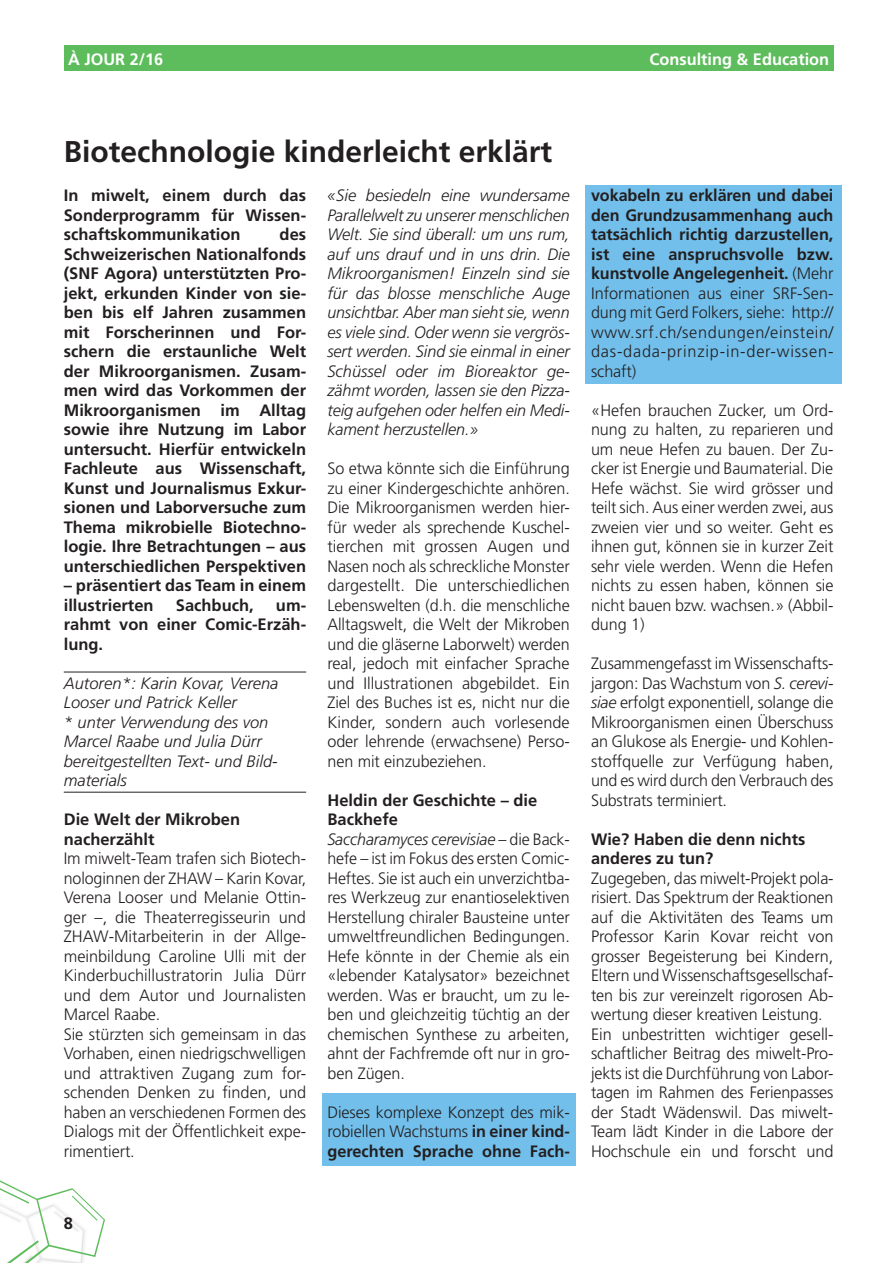
<style>
.page{position:relative;width:893px;height:1263px;background:#fff}
.page>*{position:absolute;margin:0;border:0;box-sizing:border-box;transform-origin:0 0}
.Titel{font:700 30px "Frutiger LT Std";color:#231f20}
.Grundschrift_Normal{font:300 16.5px/19.5px "Frutiger LT Std";letter-spacing:-.005em;color:#231f20;text-align:justify}
.Grundschrift_Fett_li{font:700 16.5px/19.5px "Frutiger LT Std";color:#231f20}
.Grundschrift_Normal-2{font:italic 300 16.5px/19.5px "Frutiger LT Std";letter-spacing:-.005em;color:#231f20;text-align:justify}
.Autor{font:italic 300 16.5px/19.5px "Frutiger LT Std";color:#231f20}
.Grundschrift_Normal-3{font:700 16.5px "Frutiger LT Std";color:#fff}
.s1{font-style:italic}
.s2{font-weight:700}
</style>
<div class="page">
<svg style="left:0;top:1180px;width:105px;height:83px"></svg>
<div style="left:585px;top:185px;width:256px;height:199px;background:#72bfeb"></div>
<div style="left:322px;top:1094px;width:254px;height:72px;background:#72bfeb"></div>
<hr style="left:64px;top:672px;width:242px;height:1px;background:#231f20">
<hr style="left:64px;top:792px;width:242px;height:1px;background:#231f20">
<div style="left:64px;top:45px;width:769px;height:26px;background:#5dbc5b"></div>
<p class="Grundschrift_Normal-3" style="left:68px;top:49px;width:97px">À JOUR 2/16</p>
<p class="Grundschrift_Normal-3" style="left:649px;top:49px;width:181px">Consulting &amp; Education</p>
<p class="Grundschrift_Normal-3" style="left:130px;top:49px;width:11px">1</p>
<p class="Grundschrift_Normal-3" style="left:793px;top:49px;width:38px">xxxx</p>
<p class="Titel" style="left:64px;top:134px;width:490px">Biotechnologie kinderleicht erklärt</p>
<p class="Grundschrift_Fett_li" style="left:64px;top:186px;width:244px;text-align:justify">In miwelt, einem durch das Sonderprogramm für Wissen&shy;schaftskommunikation</p>
<p class="Grundschrift_Fett_li" style="left:64px;top:225px;width:244px;text-align:justify;text-indent:216px">des Schweizerischen Nationalfonds (SNF Agora) unterstützten Pro&shy;jekt, erkunden Kinder von sie&shy;ben bis elf Jahren zusammen mit Forscherinnen und For&shy;schern die erstaunliche Welt der Mikroorganismen. Zusam&shy;men wird das Vorkommen der Mikroorganismen im Alltag sowie ihre Nutzung im Labor untersucht. Hierfür entwickeln Fachleute aus Wissenschaft, Kunst und Journalismus Exkur&shy;sionen und Laborversuche zum Thema mikrobielle Biotechno&shy;logie. Ihre Betrachtungen – aus unterschiedlichen Perspektiven</p>
<p class="Grundschrift_Fett_li" style="left:64px;top:576px;width:244px">– präsentiert das Team in einem illustrierten</p>
<p class="Grundschrift_Fett_li" style="left:176px;top:595px;width:79px">Sachbuch,</p>
<p class="Grundschrift_Fett_li" style="left:64px;top:595px;width:244px;text-align:justify;text-indent:212px">um&shy;rahmt von einer Comic-Erzäh&shy;lung.</p>
<p class="Autor" style="left:64px;top:673px;width:216px">Autoren*: Karin Kovar, Verena</p>
<p class="Autor" style="left:64px;top:693px;width:175px">Looser und Patrick Keller</p>
<p class="Autor" style="left:64px;top:712px;width:215px">* unter Verwendung des von<br>Marcel Raabe und Julia Dürr bereitgestellten Text- und Bild-</p>
<p class="Autor" style="left:64px;top:771px;width:65px">materials</p>
<p class="Grundschrift_Fett_li" style="left:64px;top:810px;width:178px">Die Welt der Mikroben nacherzählt</p>
<p class="Grundschrift_Normal" style="left:64px;top:849px;width:244px">Im miwelt-Team trafen sich Biotech&shy;nologinnen der ZHAW – Karin Kovar, Verena Looser und Melanie Ottin&shy;ger –, die Theaterregisseurin und ZHAW-Mitarbeiterin in der Allge&shy;meinbildung Caroline Ulli mit der Kinderbuchillustratorin Julia Dürr und dem Autor und Journalisten Marcel Raabe.</p>
<p class="Grundschrift_Normal" style="left:64px;top:1024px;width:244px">Sie stürzten sich gemeinsam in das Vorhaben, einen niedrigschwelligen und attraktiven Zugang zum for&shy;schenden Denken zu finden, und haben an verschiedenen Formen des Dialogs mit der Öffentlichkeit expe&shy;rimentiert.</p>
<p class="Grundschrift_Normal-2" style="left:327px;top:186px;width:244px">«Sie besiedeln eine wundersame Parallelwelt zu unserer menschlichen Welt. Sie sind überall: um uns rum, auf uns drauf und in uns drin. Die Mikroorganismen! Einzeln sind sie für das blosse menschliche Auge unsichtbar. Aber man sieht sie, wenn es viele sind. Oder wenn sie vergrös&shy;sert werden. Sind sie einmal in einer Schüssel oder im Bioreaktor ge&shy;zähmt worden, lassen sie den Pizza&shy;teig aufgehen oder helfen ein Medi&shy;kament herzustellen.»</p>
<p class="Grundschrift_Normal" style="left:327px;top:459px;width:244px">So etwa könnte sich die Einführung zu einer Kindergeschichte anhören.<br>Die Mikroorganismen werden hier&shy;für weder als sprechende Kuschel&shy;tierchen mit grossen Augen und Nasen noch als schreckliche Monster dargestellt. Die unterschiedlichen Lebenswelten (d.h. die menschliche Alltagswelt, die Welt der Mikroben und die gläserne Laborwelt) werden real, jedoch mit einfacher Sprache und Illustrationen abgebildet. Ein Ziel des Buches ist es, nicht nur die Kinder, sondern auch vorlesende oder lehrende (erwachsene) Perso&shy;nen mit einzubeziehen.</p>
<p class="Grundschrift_Fett_li" style="left:327px;top:790px;width:211px">Heldin der Geschichte – die<br>Backhefe</p>
<p class="Grundschrift_Normal" style="left:327px;top:829px;width:244px"><span class="s1">Saccharamyces cerevisiae</span> – die Back&shy;hefe – ist im Fokus des ersten Comic-Heftes. Sie ist auch ein unverzichtba&shy;res Werkzeug zur enantioselektiven Herstellung chiraler Bausteine unter umweltfreundlichen Bedingungen.<br>Hefe könnte in der Chemie als ein «lebender Katalysator» bezeichnet werden. Was er braucht, um zu le&shy;ben und gleichzeitig tüchtig an der chemischen Synthese zu arbeiten, ahnt der Fachfremde oft nur in gro&shy;ben Zügen.</p>
<p class="Grundschrift_Normal" style="left:327px;top:1102px;width:244px">Dieses komplexe Konzept des mik&shy;robiellen Wachstums <span class="s2">in einer kind&shy;gerechten Sprache ohne Fach-</span></p>
<p class="Grundschrift_Normal" style="left:591px;top:186px;width:244px"><span class="s2">vokabeln zu erklären und dabei den Grundzusammenhang auch tatsächlich richtig darzustellen, ist eine anspruchsvolle bzw. kunstvolle Angelegenheit.</span> (Mehr Informationen aus einer SRF-Sen&shy;dung mit Gerd Folkers, siehe: http:// www.srf.ch/sendungen/einstein/ das-dada-prinzip-in-der-wissen&shy;schaft)</p>
<p class="Grundschrift_Normal" style="left:591px;top:400px;width:244px">«Hefen brauchen Zucker, um Ord&shy;nung zu halten, zu reparieren und um neue Hefen zu bauen. Der Zu&shy;cker ist Energie und Baumaterial. Die Hefe wächst. Sie wird grösser und teilt sich. Aus einer werden zwei, aus zweien vier und so weiter. Geht es ihnen gut, können sie in kurzer Zeit sehr viele werden. Wenn die Hefen nichts zu essen haben, können sie nicht bauen bzw. wachsen.» (Abbil&shy;dung 1)</p>
<p class="Grundschrift_Normal" style="left:591px;top:654px;width:244px">Zusammengefasst im Wissenschafts&shy;jargon: Das Wachstum von <span class="s1">S. cerevi&shy;siae</span> erfolgt exponentiell, solange die Mikroorganismen einen Überschuss an Glukose als Energie- und Kohlen&shy;stoffquelle zur Verfügung haben, und es wird durch den Verbrauch des Substrats terminiert.</p>
<p class="Grundschrift_Fett_li" style="left:591px;top:829px;width:216px">Wie? Haben die denn nichts anderes zu tun?</p>
<p class="Grundschrift_Normal" style="left:591px;top:868px;width:244px">Zugegeben, das miwelt-Projekt pola&shy;risiert. Das Spektrum der Reaktionen auf die Aktivitäten des Teams um Professor Karin Kovar reicht von grosser Begeisterung bei Kindern, Eltern und Wissenschaftsgesellschaf&shy;ten bis zur vereinzelt rigorosen Ab&shy;wertung dieser kreativen Leistung.</p>
<p class="Grundschrift_Normal" style="left:591px;top:1024px;width:244px">Ein unbestritten wichtiger gesell&shy;schaftlicher Beitrag des miwelt-Pro&shy;jekts ist die Durchführung von Labor&shy;tagen im Rahmen des Ferienpasses der Stadt Wädenswil. Das miwelt-Team lädt Kinder in die Labore der Hochschule ein und forscht und</p>
<p class="Grundschrift_Fett_li" style="left:64px;top:1213px;width:11px">8</p>
</div>
